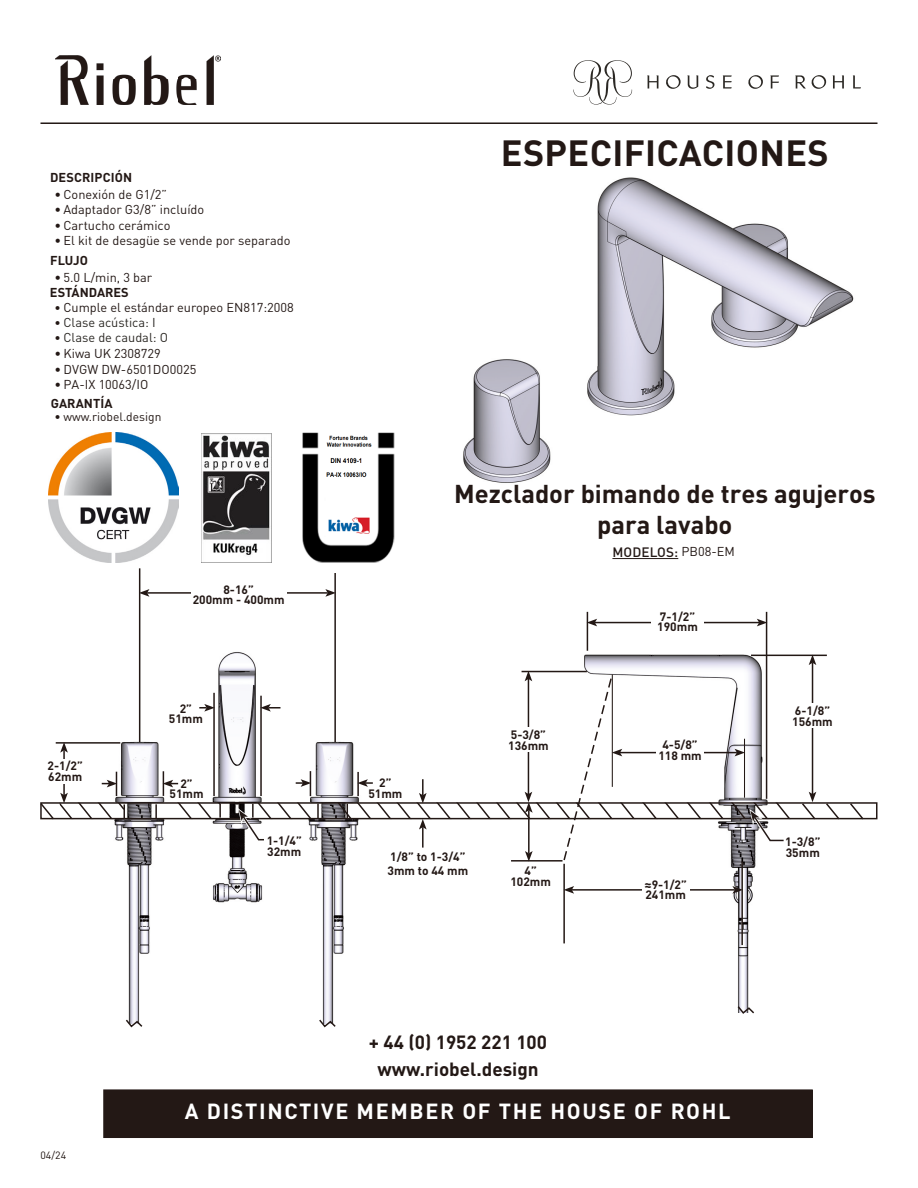
<style>
.page{position:relative;width:918px;height:1188px;background:#fff}
.page>*{position:absolute;margin:0;border:0;box-sizing:border-box;transform-origin:0 0}
.t1{font:700 36px "DIN Pro";letter-spacing:.01em;color:#231815}
.t2{font:700 25.5px/30.6px "DIN Pro";color:#231815;text-align:center}
.t3{font:700 21.6px "DIN Pro";letter-spacing:.075em;color:#fff}
.t4{font:700 18.9px/27px "DIN Pro";color:#231815;text-align:center}
.t5{font:500 13.5px "DIN Pro";letter-spacing:.01em;color:#231815}
.t6{font:12.75px "DIN Pro";color:#231815}
.t7{font:700 12.75px "DIN Pro";letter-spacing:.01em;color:#231815}
.t8{font:12.75px "DIN Pro";color:#2b2824}
.t9{font:700 12px/10.5px "DIN Pro";color:#231815}
.t10{font:12px "DIN Pro";color:#231815}
.t11{font:10.5px "DIN Pro";color:#231815}
.s1{font-size:12px}
.s2{font-size:12px;color:#231815}
.s3{font-weight:400;font-size:12.75px}
</style>
<div class="page">
<img style="left:463px;top:177px;width:391px;height:306px">
<hr style="left:612px;top:558px;width:66px;height:1px;background:#231815">
<svg style="left:573px;top:60px;width:59px;height:45px"></svg>
<svg style="left:647px;top:75px;width:11px;height:14px"></svg>
<svg style="left:687px;top:75px;width:11px;height:14px"></svg>
<svg style="left:706px;top:75px;width:8px;height:14px"></svg>
<svg style="left:723px;top:75px;width:9px;height:14px"></svg>
<svg style="left:748px;top:75px;width:15px;height:14px"></svg>
<svg style="left:666px;top:75px;width:15px;height:14px"></svg>
<svg style="left:770px;top:75px;width:9px;height:14px"></svg>
<svg style="left:795px;top:75px;width:31px;height:14px"></svg>
<svg style="left:833px;top:75px;width:11px;height:14px"></svg>
<svg style="left:853px;top:75px;width:8px;height:14px"></svg>
<img style="left:55px;top:56px;width:165px;height:48px">
<hr style="left:40px;top:122px;width:838px;height:2px;background:#231815">
<div style="left:104px;top:1090px;width:708px;height:47px;background:#231815"></div>
<div style="left:103px;top:1089px;width:710px;height:49px;border:1px solid #231815"></div>
<img style="left:127px;top:646px;width:219px;height:372px">
<img style="left:521px;top:634px;width:306px;height:371px">
<hr style="left:139px;top:568px;width:1px;height:174px;background:#231815">
<hr style="left:334px;top:568px;width:2px;height:174px;background:#231815">
<hr style="left:147px;top:592px;width:181px;height:2px;background:#231815">
<svg style="left:140px;top:589px;width:9px;height:8px"></svg>
<svg style="left:325px;top:589px;width:11px;height:8px"></svg>
<div style="left:191px;top:582px;width:95px;height:24px;background:#fff"></div>
<hr style="left:587px;top:612px;width:1px;height:39px;background:#231815">
<hr style="left:766px;top:612px;width:1px;height:187px;background:#231815">
<hr style="left:812px;top:663px;width:1px;height:131px;background:#231815">
<svg style="left:809px;top:656px;width:7px;height:9px"></svg>
<hr style="left:595px;top:622px;width:164px;height:1px;background:#231815">
<svg style="left:588px;top:619px;width:9px;height:7px"></svg>
<svg style="left:757px;top:619px;width:9px;height:7px"></svg>
<div style="left:652px;top:609px;width:52px;height:24px;background:#fff"></div>
<svg style="left:126px;top:1018px;width:17px;height:10px"></svg>
<svg style="left:319px;top:1018px;width:17px;height:10px"></svg>
<svg style="left:737px;top:1005px;width:17px;height:9px"></svg>
<hr style="left:751px;top:655px;width:76px;height:1px;background:#231815">
<hr style="left:741px;top:862px;width:2px;height:83px;background:#231815">
<hr style="left:563px;top:864px;width:2px;height:79px;background:#231815">
<hr style="left:572px;top:889px;width:163px;height:2px;background:#231815">
<svg style="left:732px;top:886px;width:11px;height:8px"></svg>
<svg style="left:564px;top:886px;width:10px;height:8px"></svg>
<div style="left:642px;top:877px;width:47px;height:24px;background:#fff"></div>
<div style="left:507px;top:864px;width:47px;height:24px;background:#fff"></div>
<svg style="left:40px;top:671px;width:838px;height:191px"></svg>
<div style="left:265px;top:834px;width:39px;height:24px;background:#fff"></div>
<img style="left:49px;top:433px;width:129px;height:130px">
<img style="left:202px;top:433px;width:69px;height:122px">
<img style="left:302px;top:432px;width:93px;height:140px">
<p class="t7" style="left:50px;top:167px;width:84px">DESCRIPCIÓN</p>
<p class="t6" style="left:54px;top:186px;width:114px">• Conexión de G1/2”</p>
<p class="t6" style="left:54px;top:201px;width:151px">• Adaptador G3/8” incluído</p>
<p class="t6" style="left:54px;top:216px;width:117px">• Cartucho cerámico</p>
<p class="t6" style="left:54px;top:232px;width:238px">• El kit de desagüe se vende por separado</p>
<p class="t7" style="left:50px;top:249px;width:39px">FLUJO</p>
<p class="t6" style="left:54px;top:269px;width:99px">• 5.0 L/min, 3 bar</p>
<p class="t7" style="left:50px;top:282px;width:80px">ESTÁNDARES</p>
<p class="t6" style="left:54px;top:299px;width:241px"><span class="s1">•</span> Cumple el estándar europeo EN817:2008</p>
<p class="t8" style="left:54px;top:314px;width:103px"><span class="s2">•</span> Clase acústica: I</p>
<p class="t8" style="left:54px;top:329px;width:115px"><span class="s2">•</span> Clase de caudal: O</p>
<p class="t6" style="left:54px;top:345px;width:108px">• Kiwa UK 2308729</p>
<p class="t7" style="left:51px;top:393px;width:63px">GARANTÍA</p>
<p class="t10" style="left:54px;top:408px;width:108px">• www.riobel.design</p>
<p class="t6" style="left:55px;top:360px;width:143px">• DVGW DW-6501DO0025</p>
<p class="t6" style="left:55px;top:376px;width:95px">• PA-IX 10063/IO</p>
<p class="t9" style="left:193px;top:583px;width:93px;text-align:center">8-16”<br>200mm - 400mm</p>
<p class="t9" style="left:48px;top:759px;width:37px">2-1/2”<br>62mm</p>
<p class="t9" style="left:169px;top:702px;width:36px;text-align:center">2”<br>51mm</p>
<p class="t9" style="left:170px;top:777px;width:36px;text-align:center">2”<br>51mm</p>
<p class="t9" style="left:267px;top:834px;width:37px">1-1/4”<br>32mm</p>
<h1 class="t1" style="left:501px;top:123px;width:329px">ESPECIFICACIONES</h1>
<h2 class="t2" style="left:454px;top:476px;width:423px">Mezclador bimando de tres agujeros para lavabo</h2>
<p class="t5" style="left:612px;top:543px;width:124px">MODELOS: <span class="s3">PB08-EM</span></p>
<p class="t9" style="left:368px;top:776px;width:36px;text-align:center">2”<br>51mm</p>
<p class="t9" style="left:388px;top:848px;width:82px;line-height:14.4px">1/8” to 1-3/4”<br>3mm to 44 mm</p>
<p class="t9" style="left:508px;top:728px;width:42px">5-3/8”<br>136mm</p>
<p class="t9" style="left:510px;top:864px;width:42px;text-align:center">4”<br>102mm</p>
<p class="t9" style="left:657px;top:610px;width:42px">7-1/2”<br>190mm</p>
<p class="t9" style="left:658px;top:738px;width:45px;text-align:center">4-5/8”<br>118 mm</p>
<p class="t9" style="left:644px;top:878px;width:44px">≈9-1/2”<br>241mm</p>
<p class="t9" style="left:792px;top:704px;width:42px">6-1/8”<br>156mm</p>
<p class="t9" style="left:785px;top:835px;width:37px">1-3/8”<br>35mm</p>
<p class="t11" style="left:40px;top:1148px;width:27px">04/24</p>
<h3 class="t4" style="left:369px;top:1027px;width:180px">+ 44 (0) 1952 221 100 www.riobel.design</h3>
<h3 class="t3" style="left:185px;top:1094px;width:547px">A DISTINCTIVE MEMBER OF THE HOUSE OF ROHL</h3>
</div>
